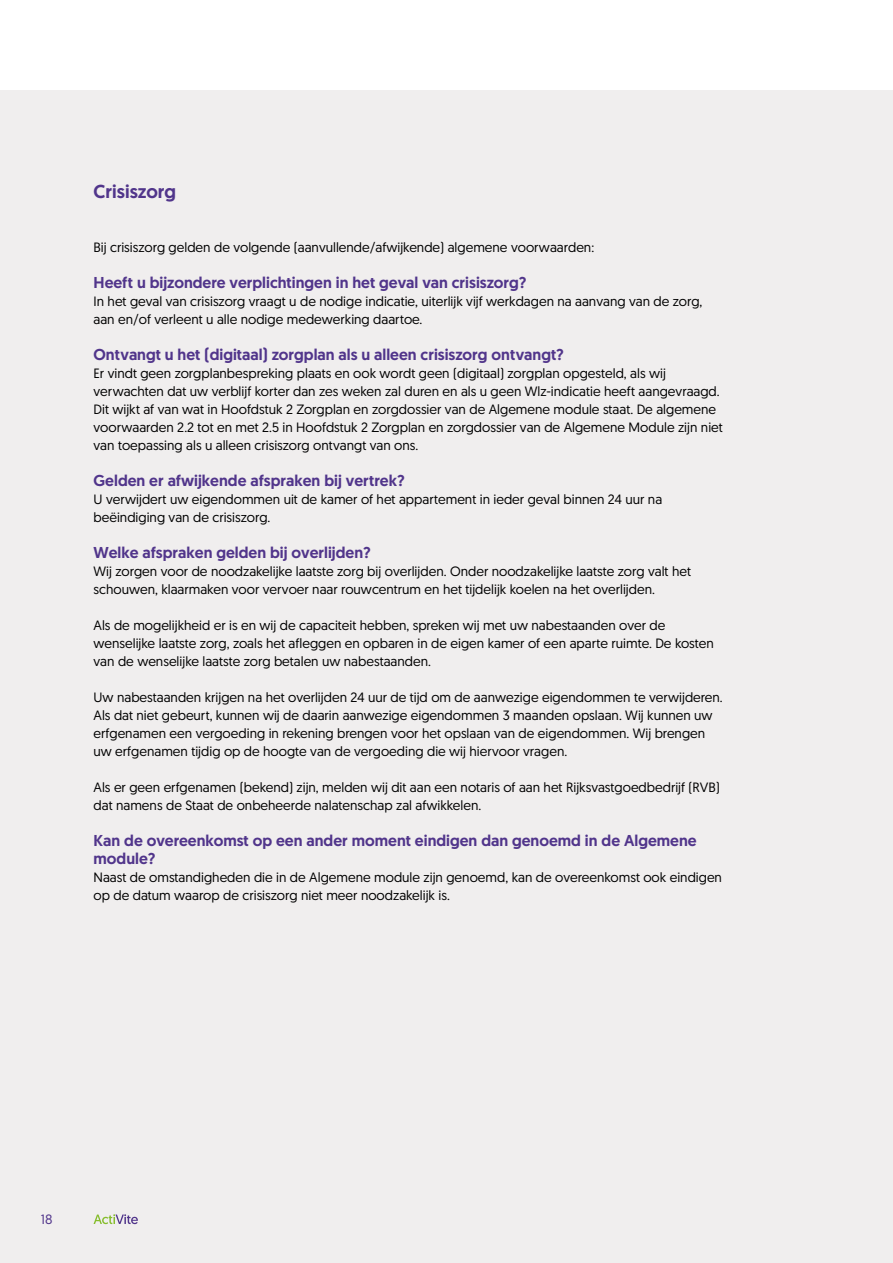
<style>
.page{position:relative;width:893px;height:1263px;background:#fff}
.page>*{position:absolute;margin:0;border:0;box-sizing:border-box;transform-origin:0 0}
.t1{font:500 18.75px "Geomanist";color:#51358b}
.t2{font:500 15.75px/18px "Geomanist";color:#51358b}
._02_-_basis{font:13.5px/18px "Geomanist";color:#000}
.t3{font:13.5px "Geomanist";color:#51358b}
</style>
<div class="page">
<div style="left:0;top:90px;width:893px;height:1173px;background:#f0eeee"></div>
<svg style="left:94px;top:1214px;width:44px;height:10px"></svg>
<p class="t1" style="left:94px;top:179px;width:84px">Crisiszorg</p>
<p class="_02_-_basis" style="left:94px;top:238px;width:502px">Bij crisiszorg gelden de volgende (aanvullende/afwijkende) algemene voorwaarden:</p>
<p class="t2" style="left:94px;top:273px;width:434px">Heeft u bijzondere verplichtingen in het geval van crisiszorg?</p>
<p class="_02_-_basis" style="left:94px;top:292px;width:610px">In het geval van crisiszorg vraagt u de nodige indicatie, uiterlijk vijf werkdagen na aanvang van de zorg, aan en/of verleent u alle nodige medewerking daartoe.</p>
<p class="t2" style="left:94px;top:345px;width:472px">Ontvangt u het (digitaal) zorgplan als u alleen crisiszorg ontvangt?</p>
<p class="_02_-_basis" style="left:94px;top:364px;width:631px">Er vindt geen zorgplanbespreking plaats en ook wordt geen (digitaal) zorgplan opgesteld, als wij verwachten dat uw verblijf korter dan zes weken zal duren en als u geen Wlz-indicatie heeft aangevraagd.<br>Dit wijkt af van wat in Hoofdstuk 2 Zorgplan en zorgdossier van de Algemene module staat. De algemene voorwaarden 2.2 tot en met 2.5 in Hoofdstuk 2 Zorgplan en zorgdossier van de Algemene Module zijn niet van toepassing als u alleen crisiszorg ontvangt van ons.</p>
<p class="t2" style="left:94px;top:471px;width:313px">Gelden er afwijkende afspraken bij vertrek?</p>
<p class="_02_-_basis" style="left:94px;top:490px;width:570px">U verwijdert uw eigendommen uit de kamer of het appartement in ieder geval binnen 24 uur na beëindiging van de crisiszorg.</p>
<p class="t2" style="left:94px;top:543px;width:279px">Welke afspraken gelden bij overlijden?</p>
<p class="_02_-_basis" style="left:94px;top:562px;width:599px">Wij zorgen voor de noodzakelijke laatste zorg bij overlijden. Onder noodzakelijke laatste zorg valt het schouwen, klaarmaken voor vervoer naar rouwcentrum en het tijdelijk koelen na het overlijden.</p>
<p class="_02_-_basis" style="left:94px;top:616px;width:622px">Als de mogelijkheid er is en wij de capaciteit hebben, spreken wij met uw nabestaanden over de wenselijke laatste zorg, zoals het afleggen en opbaren in de eigen kamer of een aparte ruimte. De kosten van de wenselijke laatste zorg betalen uw nabestaanden.</p>
<p class="_02_-_basis" style="left:94px;top:688px;width:631px">Uw nabestaanden krijgen na het overlijden 24 uur de tijd om de aanwezige eigendommen te verwijderen.<br>Als dat niet gebeurt, kunnen wij de daarin aanwezige eigendommen 3 maanden opslaan. Wij kunnen uw erfgenamen een vergoeding in rekening brengen voor het opslaan van de eigendommen. Wij brengen uw erfgenamen tijdig op de hoogte van de vergoeding die wij hiervoor vragen.</p>
<p class="_02_-_basis" style="left:94px;top:778px;width:628px">Als er geen erfgenamen (bekend) zijn, melden wij dit aan een notaris of aan het Rijksvastgoedbedrijf (RVB) dat namens de Staat de onbeheerde nalatenschap zal afwikkelen.</p>
<p class="t2" style="left:94px;top:831px;width:605px">Kan de overeenkomst op een ander moment eindigen dan genoemd in de Algemene module?</p>
<p class="_02_-_basis" style="left:94px;top:868px;width:630px">Naast de omstandigheden die in de Algemene module zijn genoemd, kan de overeenkomst ook eindigen op de datum waarop de crisiszorg niet meer noodzakelijk is.</p>
<p class="t3" style="left:41px;top:1211px;width:13px">18</p>
</div>
